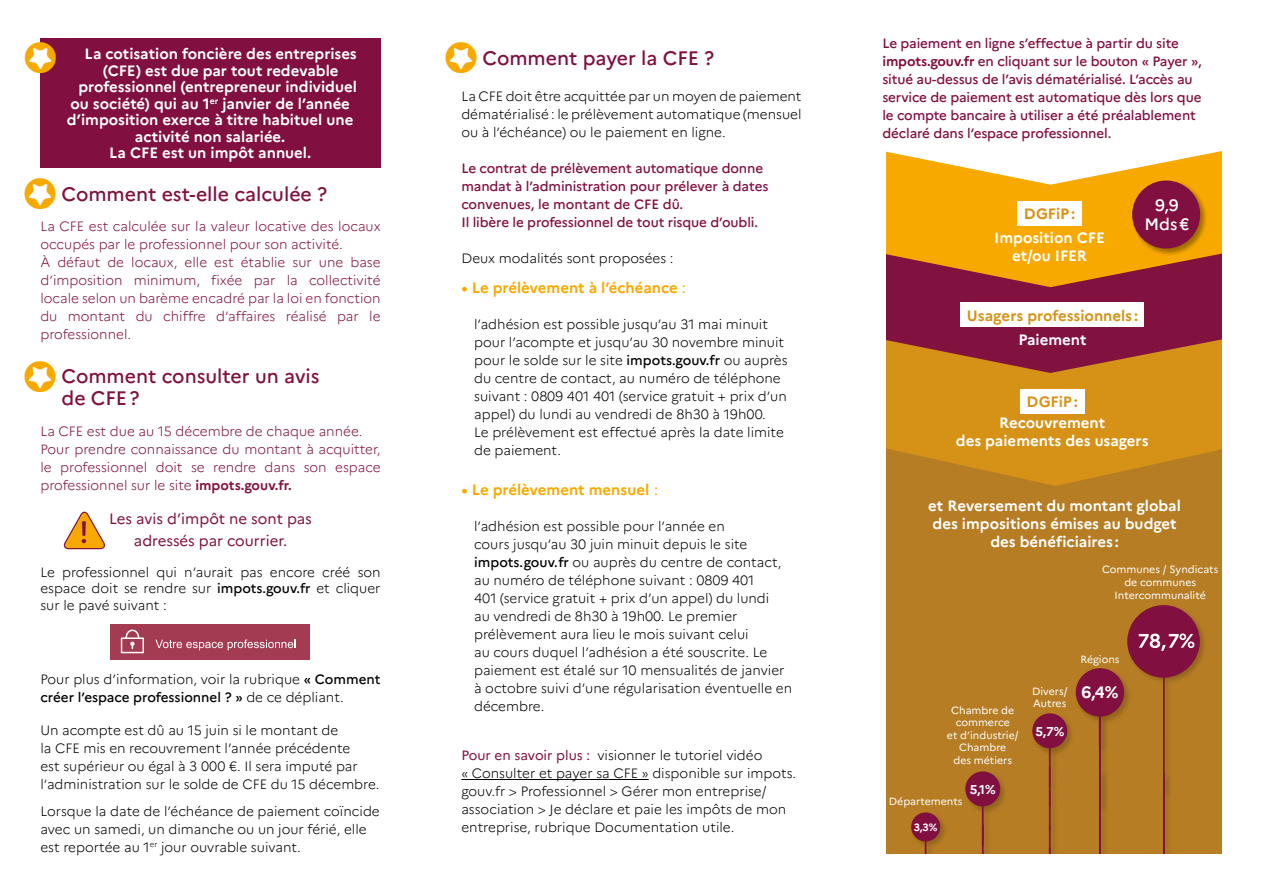
<style>
.page{position:relative;width:1263px;height:893px;background:#fff}
.page>*{position:absolute;margin:0;border:0;box-sizing:border-box;transform-origin:0 0}
.t1{font:30.9px "Stars for 3 DFX";color:#f8a900}
.t2{font:500 29.85px "Daxline Pro";color:#810f3f}
.t3{font:500 19.5px/22.5px "Marianne";color:#81123f}
.t4{font:500 19.5px "Marianne";color:#810f3f}
.t5{font:500 16.5px/19.5px "Marianne";color:#fff;text-align:center}
.t6{font:700 16.5px "Marianne";color:#fff}
.t7{font:700 15px/18px "Marianne";color:#fff;text-align:center}
.t8{font:700 15px "Marianne";color:#f8a900}
.t9{font:15px/21.6px "Marianne";color:#81123f;text-align:center}
.t10{font:700 15px "Marianne";color:#d59216}
.t11{font:300 13.5px/18px "Marianne";color:#000}
.t12{font:300 13.5px/18px "Marianne";color:#81123f}
.t13{font:500 13.5px/18px "Marianne";letter-spacing:-.01em;color:#810f3f}
.t14{font:300 13.5px/16.5px "Marianne";color:#010202;text-align:justify}
.t15{font:700 12.75px "Marianne";color:#fff}
.t16{font:10.5px/12.6px "Marianne";color:#fff;text-align:center}
.t17{font:700 10.5px "Marianne";color:#fff}
.s1{font-weight:700;color:#811240}
.s2{font-weight:700}
.s3{font-weight:500}
.s4{font-weight:400}
.s5{font-weight:400;color:#810f3f}
</style>
<div class="page">
<svg style="left:886px;top:151px;width:336px;height:102px;fill:#f8a900"></svg>
<svg style="left:886px;top:253px;width:336px;height:86px;background:#9d3731"></svg>
<svg style="left:886px;top:339px;width:336px;height:108px;background:#c67c1d"></svg>
<div style="left:1020px;top:389px;width:64px;height:24px;background:#fff"></div>
<div style="left:1017px;top:201px;width:65px;height:24px;background:#fff"></div>
<div style="left:1131px;top:179px;width:76px;height:77px;background:#000;opacity:.2"></div>
<svg style="left:1132px;top:181px;width:68px;height:68px;background:#962d31"></svg>
<div style="left:960px;top:303px;width:184px;height:24px;background:#fff"></div>
<div style="left:883px;top:788px;width:339px;height:67px;background:#b67d24"></div>
<svg style="left:885px;top:447px;width:337px;height:347px;background:#b87f23"></svg>
<div style="left:853px;top:148px;width:32px;height:716px;background:#fff"></div>
<div style="left:40px;top:38px;width:341px;height:130px;background:#810f3f"></div>
<hr style="left:461px;top:779px;width:188px;height:1px;background:#000">
<div style="left:28px;top:46px;width:25px;height:26px;background:#fff;border-radius:50%"></div>
<svg style="left:63px;top:511px;width:42px;height:39px"></svg>
<div style="left:111px;top:625px;width:199px;height:35px;background:#a33c52"></div>
<svg style="left:155px;top:639px;width:141px;height:11px"></svg>
<svg style="left:121px;top:630px;width:23px;height:23px"></svg>
<div style="left:910px;top:811px;width:38px;height:77px;background:#000;opacity:.2"></div>
<svg style="left:911px;top:812px;width:29px;height:43px"></svg>
<div style="left:1031px;top:712px;width:44px;height:43px;background:#000;opacity:.2"></div>
<div style="left:1032px;top:713px;width:35px;height:35px;background:#810f3f;border-radius:50%"></div>
<div style="left:1047px;top:745px;width:11px;height:148px;background:#000;opacity:.2"></div>
<svg style="left:1049px;top:747px;width:2px;height:108px"></svg>
<div style="left:964px;top:770px;width:44px;height:44px;background:#000;opacity:.2"></div>
<div style="left:965px;top:771px;width:35px;height:35px;background:#810f3f;border-radius:50%"></div>
<div style="left:980px;top:804px;width:11px;height:68px;background:#000;opacity:.2"></div>
<svg style="left:982px;top:805px;width:2px;height:50px"></svg>
<div style="left:1126px;top:604px;width:81px;height:196px;background:#b67d24"></div>
<div style="left:1074px;top:667px;width:58px;height:87px;background:#b67d24"></div>
<svg style="left:1076px;top:605px;width:124px;height:187px"></svg>
<div style="left:1097px;top:712px;width:11px;height:100px;background:#000;opacity:.2"></div>
<hr style="left:1099px;top:713px;width:2px;height:92px;background:#810f3f">
<div style="left:1097px;top:771px;width:11px;height:101px;background:#000;opacity:.2"></div>
<hr style="left:1099px;top:773px;width:2px;height:91px;background:#810f3f">
<div style="left:1161px;top:772px;width:11px;height:116px;background:#000;opacity:.2"></div>
<hr style="left:1163px;top:773px;width:1px;height:108px;background:#810f3f">
<div style="left:842px;top:855px;width:421px;height:38px;background:#fff"></div>
<h1 class="t1" style="left:23px;top:43px;width:35px">Q</h1>
<p class="t7" style="left:85px;top:45px;width:274px">La cotisation foncière des entreprises</p>
<p class="t7" style="left:103px;top:61px;width:237px">(CFE) est due par tout redevable</p>
<p class="t7" style="left:78px;top:78px;width:280px">professionnel (entrepreneur individuel</p>
<p class="t7" style="left:70px;top:94px;width:281px">ou société) qui au 1<sup>er</sup> janvier de l’année</p>
<p class="t7" style="left:67px;top:111px;width:288px">d’imposition exerce à titre habituel une</p>
<p class="t7" style="left:135px;top:127px;width:152px">activité non salariée.</p>
<p class="t7" style="left:109px;top:144px;width:204px">La CFE est un impôt annuel.</p>
<h3 class="t3" style="left:62px;top:182px;width:267px">Comment est-elle calculée ?</h3>
<p class="t12" style="left:40px;top:218px;width:342px">La CFE est calculée sur la valeur locative des locaux occupés par le professionnel pour son activité.<br>À défaut de locaux, elle est établie sur une base d’imposition minimum, fixée par la collectivité locale selon un barème encadré par la loi en fonction du montant du chiffre d’affaires réalisé par le professionnel.</p>
<h3 class="t3" style="left:62px;top:365px;width:259px">Comment consulter un avis de CFE?</h3>
<p class="t12" style="left:40px;top:422px;width:342px">La CFE est due au 15 décembre de chaque année.<br>Pour prendre connaissance du montant à acquitter, le professionnel doit se rendre dans son espace professionnel sur le site <span class="s1">impots.gouv.fr</span><span class="s2">.</span></p>
<p class="t9" style="left:109px;top:508px;width:204px">Les avis d’impôt ne sont pas adressés par courrier.</p>
<h1 class="t1" style="left:23px;top:178px;width:35px">Q</h1>
<h1 class="t1" style="left:23px;top:361px;width:35px">Q</h1>
<h2 class="t2" style="left:80px;top:513px;width:10px">!</h2>
<p class="t14" style="left:40px;top:564px;width:342px">Le professionnel qui n’aurait pas encore créé son espace doit se rendre sur <span class="s3">impots.gouv.fr</span> et cliquer sur le pavé suivant :</p>
<p class="t11" style="left:40px;top:670px;width:342px">Pour plus d’information, voir la rubrique <span class="s3">« Comment créer l’espace professionnel ? »</span> de ce dépliant.</p>
<p class="t11" style="left:40px;top:721px;width:341px">Un acompte est dû au 15 juin si le montant de<br>la CFE mis en recouvrement l’année précédente<br>est supérieur ou égal à 3 000 €. Il sera imputé par l’administration sur le solde de CFE du 15 décembre.</p>
<p class="t11" style="left:40px;top:802px;width:341px">Lorsque la date de l’échéance de paiement coïncide avec un samedi, un dimanche ou un jour férié, elle est reportée au 1<sup>er</sup> jour ouvrable suivant.</p>
<h1 class="t1" style="left:444px;top:42px;width:35px">Q</h1>
<h3 class="t4" style="left:483px;top:46px;width:233px">Comment payer la CFE ?</h3>
<p class="t11" style="left:461px;top:87px;width:342px;text-align:justify">La CFE doit être acquittée par un moyen de paiement dématérialisé : le prélèvement automatique (mensuel ou à l’échéance) ou le paiement en ligne.</p>
<p class="t13" style="left:461px;top:159px;width:309px">Le contrat de prélèvement automatique donne mandat à l’administration pour prélever à dates convenues, le montant de CFE dû.<br>Il libère le professionnel de tout risque d’oubli.</p>
<p class="t11" style="left:461px;top:249px;width:214px">Deux modalités sont proposées :</p>
<p class="t8" style="left:461px;top:279px;width:226px">• Le prélèvement à l’échéance <span class="s4">:</span></p>
<p class="t11" style="left:474px;top:316px;width:315px">l’adhésion est possible jusqu’au 31 mai minuit pour l’acompte et jusqu’au 30 novembre minuit pour le solde sur le site <span class="s3">impots.gouv.fr</span> ou auprès du centre de contact, au numéro de téléphone suivant : 0809 401 401 (service gratuit + prix d’un appel) du lundi au vendredi de 8h30 à 19h00.<br>Le prélèvement est effectué après la date limite de paiement.</p>
<p class="t8" style="left:461px;top:480px;width:198px">• Le prélèvement mensuel <span class="s4">:</span></p>
<p class="t11" style="left:474px;top:517px;width:319px">l’adhésion est possible pour l’année en<br>cours jusqu’au 30 juin minuit depuis le site <span class="s3">impots.gouv.fr</span> ou auprès du centre de contact, au numéro de téléphone suivant : 0809 401<br>401 (service gratuit + prix d’un appel) du lundi<br>au vendredi de 8h30 à 19h00. Le premier prélèvement aura lieu le mois suivant celui<br>au cours duquel l’adhésion a été souscrite. Le paiement est étalé sur 10 mensualités de janvier à octobre suivi d’une régularisation éventuelle en décembre.</p>
<p class="t11" style="left:461px;top:746px;width:336px"><span class="s5">Pour en savoir plus :</span> visionner le tutoriel vidéo<br>« Consulter et payer sa CFE » disponible sur impots. gouv.fr &gt; Professionnel &gt; Gérer mon entreprise/ association &gt; Je déclare et paie les impôts de mon entreprise, rubrique Documentation utile.</p>
<p class="t13" style="left:882px;top:34px;width:321px">Le paiement en ligne s’effectue à partir du site <span class="s2">impots.gouv.fr</span> en cliquant sur le bouton « Payer », situé au-dessus de l’avis dématérialisé. L’accès au service de paiement est automatique dès lors que le compte bancaire à utiliser a été préalablement déclaré dans l’espace professionnel.</p>
<p class="t10" style="left:1024px;top:204px;width:53px">DGFiP:</p>
<p class="t7" style="left:994px;top:229px;width:112px">Imposition CFE et/ou IFER</p>
<p class="t5" style="left:1144px;top:195px;width:46px">9,9<br>Mds€</p>
<p class="t10" style="left:967px;top:306px;width:173px">Usagers professionnels :</p>
<p class="t7" style="left:1018px;top:330px;width:70px">Paiement</p>
<p class="t10" style="left:1026px;top:392px;width:53px">DGFiP:</p>
<p class="t7" style="left:956px;top:414px;width:194px">Recouvrement<br>des paiements des usagers</p>
<p class="t7" style="left:928px;top:496px;width:254px">et Reversement du montant global des impositions émises au budget des bénéficiaires :</p>
<p class="t16" style="left:1102px;top:563px;width:118px">Communes / Syndicats de communes<br>Intercommunalité</p>
<p class="t16" style="left:947px;top:703px;width:73px">Chambre de commerce<br>et d’industrie/<br>Chambre<br>des métiers</p>
<p class="t16" style="left:889px;top:795px;width:75px">Départements</p>
<p class="t17" style="left:914px;top:820px;width:25px">3,3%</p>
<p class="t15" style="left:970px;top:781px;width:27px">5,1%</p>
<p class="t16" style="left:1032px;top:685px;width:37px;text-align:left">Divers/<br>Autres</p>
<p class="t15" style="left:1035px;top:724px;width:30px">5,7%</p>
<p class="t16" style="left:1080px;top:653px;width:41px">Régions</p>
<p class="t6" style="left:1081px;top:682px;width:38px">6,4%</p>
</div>
